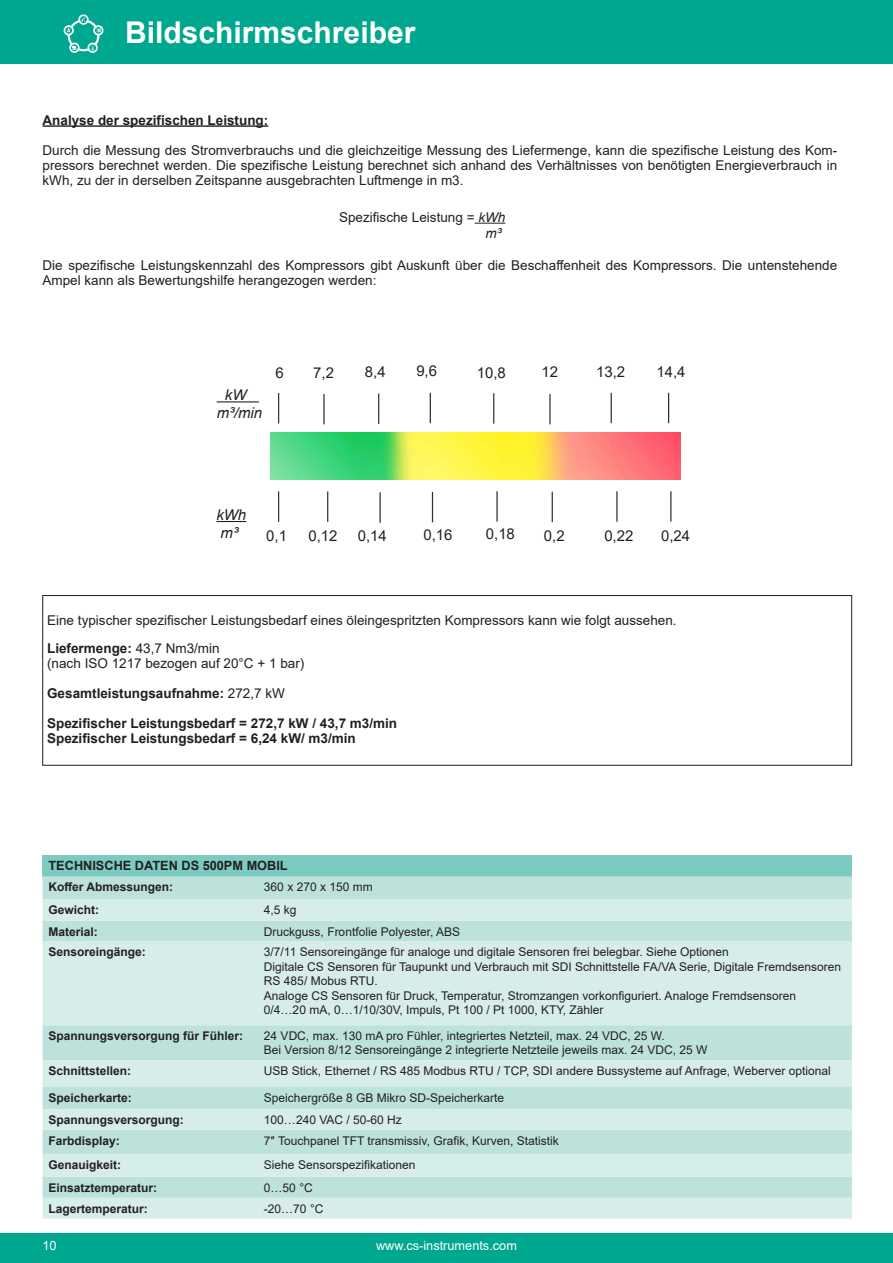
<style>
.page{position:relative;width:893px;height:1263px;background:#fff}
.page>*{position:absolute;margin:0;border:0;box-sizing:border-box;transform-origin:0 0}
.t1{font:700 30px "Arial";color:#fff}
.t2{font:14.85px "Arial";color:#231f20}
.t3{font:italic 14.85px/17.9px "Arial";color:#231f20}
.t4{font:13.5px/15px "Arial";color:#231f20}
.t5{font:700 13.5px/15px "Arial";color:#231f20}
.t6{font:700 12.75px "Arial";color:#231f20}
.t7{font:12.75px "Arial";color:#fff}
.t8{font:12px/14.4px "Arial";color:#231f20}
.t9{font:700 12px "Arial";color:#231f20}
.s1{font-style:italic}
.s2{font-weight:700}
.s3{font-weight:400}
</style>
<div class="page">
<div style="left:0;top:0;width:893px;height:64px;background:#00a78f"></div>
<div style="left:0;top:1233px;width:893px;height:30px;background:#00a78f"></div>
<div style="left:43px;top:855px;width:809px;height:21px;background:#7bcbc0"></div>
<div style="left:43px;top:876px;width:809px;height:23px;background:#bde2dc"></div>
<svg style="left:43px;top:899px;width:809px;height:319px;background:#cce8e4"></svg>
<hr style="left:43px;top:125px;width:225px;height:2px;background:#231f20">
<hr style="left:475px;top:223px;width:30px;height:1px;background:#231f20">
<img style="left:271px;top:433px;width:409px;height:46px">
<hr style="left:216px;top:521px;width:30px;height:1px;background:#231f20">
<hr style="left:217px;top:401px;width:42px;height:1px;background:#231f20">
<hr style="left:552px;top:492px;width:1px;height:30px;background:#2f3336">
<hr style="left:670px;top:491px;width:1px;height:31px;background:#2f3336">
<hr style="left:616px;top:491px;width:2px;height:31px;background:#2f3336">
<hr style="left:278px;top:491px;width:1px;height:31px;background:#2f3336">
<hr style="left:379px;top:492px;width:2px;height:31px;background:#2f3336">
<hr style="left:432px;top:492px;width:1px;height:30px;background:#2f3336">
<hr style="left:496px;top:491px;width:2px;height:31px;background:#2f3336">
<hr style="left:327px;top:491px;width:1px;height:31px;background:#2f3336">
<hr style="left:493px;top:393px;width:1px;height:31px;background:#2f3336">
<hr style="left:611px;top:393px;width:1px;height:30px;background:#2f3336">
<hr style="left:549px;top:394px;width:2px;height:30px;background:#2f3336">
<hr style="left:323px;top:394px;width:2px;height:30px;background:#2f3336">
<hr style="left:378px;top:393px;width:1px;height:31px;background:#2f3336">
<hr style="left:430px;top:393px;width:1px;height:30px;background:#2f3336">
<hr style="left:278px;top:393px;width:1px;height:30px;background:#2f3336">
<hr style="left:668px;top:393px;width:1px;height:30px;background:#2f3336">
<div style="left:43px;top:595px;width:809px;height:170px;border:1px solid #231f20"></div>
<svg style="left:68px;top:19px;width:32px;height:32px"></svg>
<div style="left:70px;top:22px;width:27px;height:27px;background:#00a78f;border-radius:50%"></div>
<svg style="left:87px;top:43px;width:11px;height:10px"></svg>
<svg style="left:64px;top:14px;width:40px;height:22px"></svg>
<svg style="left:69px;top:43px;width:11px;height:10px"></svg>
<h1 class="t1" style="left:125px;top:11px;width:292px">Bildschirmschreiber</h1>
<p class="t5" style="left:43px;top:113px;width:227px">Analyse der spezifischen Leistung:</p>
<p class="t4" style="left:43px;top:142px;width:796px;text-align:justify">Durch die Messung des Stromverbrauchs und die gleichzeitige Messung des Liefermenge, kann die spezifische Leistung des Kom&shy;pressors berechnet werden. Die spezifische Leistung berechnet sich anhand des Verhältnisses von benötigten Energieverbrauch in kWh, zu der in derselben Zeitspanne ausgebrachten Luftmenge in m3.</p>
<p class="t4" style="left:485px;top:209px;width:21px;line-height:16.2px;text-indent:-146px">Spezifische Leistung = <span class="s1">kWh m³</span></p>
<p class="t4" style="left:43px;top:257px;width:796px">Die spezifische Leistungskennzahl des Kompressors gibt Auskunft über die Beschaffenheit des Kompressors. Die untenstehende<br>Ampel kann als Bewertungshilfe herangezogen werden:</p>
<p class="t3" style="left:217px;top:386px;width:47px;text-align:center">kW m³/min</p>
<p class="t2" style="left:276px;top:363px;width:10px">6</p>
<p class="t2" style="left:313px;top:362px;width:22px">7,2</p>
<p class="t2" style="left:365px;top:361px;width:22px">8,4</p>
<p class="t2" style="left:416px;top:361px;width:22px">9,6</p>
<p class="t2" style="left:477px;top:362px;width:31px">10,8</p>
<p class="t2" style="left:542px;top:361px;width:18px">12</p>
<p class="t2" style="left:596px;top:361px;width:31px">13,2</p>
<p class="t2" style="left:656px;top:361px;width:31px">14,4</p>
<p class="t3" style="left:216px;top:506px;width:31px">kWh m³</p>
<p class="t2" style="left:266px;top:525px;width:22px">0,1</p>
<p class="t2" style="left:309px;top:525px;width:31px">0,12</p>
<p class="t2" style="left:358px;top:525px;width:31px">0,14</p>
<p class="t2" style="left:423px;top:524px;width:31px">0,16</p>
<p class="t2" style="left:486px;top:524px;width:31px">0,18</p>
<p class="t2" style="left:544px;top:525px;width:22px">0,2</p>
<p class="t2" style="left:604px;top:525px;width:31px">0,22</p>
<p class="t2" style="left:661px;top:525px;width:31px">0,24</p>
<p class="t4" style="left:47px;top:606px;width:631px;line-height:28.5px">Eine typischer spezifischer Leistungsbedarf eines öleingespritzten Kompressors kann wie folgt aussehen.<br><span class="s2">Liefermenge:</span> 43,7 Nm3/min</p>
<p class="t4" style="left:47px;top:656px;width:259px">(nach ISO 1217 bezogen auf 20°C + 1 bar)</p>
<p class="t5" style="left:47px;top:686px;width:239px">Gesamtleistungsaufnahme: <span class="s3">272,7 kW</span></p>
<p class="t5" style="left:47px;top:716px;width:352px">Spezifischer Leistungsbedarf = 272,7 kW / 43,7 m3/min<br>Spezifischer Leistungsbedarf = 6,24 kW/ m3/min</p>
<p class="t6" style="left:49px;top:857px;width:241px">TECHNISCHE DATEN DS 500PM MOBIL</p>
<p class="t9" style="left:49px;top:878px;width:126px">Koffer Abmessungen:</p>
<p class="t8" style="left:264px;top:880px;width:110px">360 x 270 x 150 mm</p>
<p class="t9" style="left:49px;top:902px;width:52px">Gewicht:</p>
<p class="t8" style="left:264px;top:903px;width:34px">4,5 kg</p>
<p class="t9" style="left:49px;top:923px;width:51px">Material:</p>
<p class="t8" style="left:264px;top:924px;width:198px">Druckguss, Frontfolie Polyester, ABS</p>
<p class="t9" style="left:49px;top:944px;width:99px">Sensoreingänge:</p>
<p class="t8" style="left:264px;top:945px;width:579px">3/7/11 Sensoreingänge für analoge und digitale Sensoren frei belegbar. Siehe Optionen<br>Digitale CS Sensoren für Taupunkt und Verbrauch mit SDI Schnittstelle FA/VA Serie, Digitale Fremdsensoren RS 485/ Mobus RTU.<br>Analoge CS Sensoren für Druck, Temperatur, Stromzangen vorkonfiguriert. Analoge Fremdsensoren<br>0/4…20 mA, 0…1/10/30V, Impuls, Pt 100 / Pt 1000, KTY, Zähler</p>
<p class="t9" style="left:49px;top:1027px;width:196px">Spannungsversorgung für Fühler:</p>
<p class="t8" style="left:264px;top:1028px;width:445px">24 VDC, max. 130 mA pro Fühler, integriertes Netzteil, max. 24 VDC, 25 W.<br>Bei Version 8/12 Sensoreingänge 2 integrierte Netzteile jeweils max. 24 VDC, 25 W</p>
<p class="t9" style="left:49px;top:1062px;width:84px">Schnittstellen:</p>
<p class="t8" style="left:264px;top:1063px;width:568px">USB Stick, Ethernet / RS 485 Modbus RTU / TCP, SDI andere Bussysteme auf Anfrage, Weberver optional</p>
<p class="t9" style="left:49px;top:1089px;width:85px">Speicherkarte:</p>
<p class="t8" style="left:264px;top:1090px;width:242px">Speichergröße 8 GB Mikro SD-Speicherkarte</p>
<p class="t9" style="left:49px;top:1111px;width:137px">Spannungsversorgung:</p>
<p class="t8" style="left:264px;top:1112px;width:139px">100…240 VAC / 50-60 Hz</p>
<p class="t9" style="left:49px;top:1132px;width:73px">Farbdisplay:</p>
<p class="t8" style="left:264px;top:1133px;width:296px">7″ Touchpanel TFT transmissiv, Grafik, Kurven, Statistik</p>
<p class="t9" style="left:49px;top:1156px;width:74px">Genauigkeit:</p>
<p class="t8" style="left:264px;top:1157px;width:153px">Siehe Sensorspezifikationen</p>
<p class="t9" style="left:49px;top:1179px;width:110px">Einsatztemperatur:</p>
<p class="t8" style="left:264px;top:1180px;width:50px">0…50 °C</p>
<p class="t9" style="left:49px;top:1200px;width:101px">Lagertemperatur:</p>
<p class="t8" style="left:264px;top:1201px;width:61px">-20…70 °C</p>
<p class="t7" style="left:43px;top:1237px;width:16px">10</p>
<p class="t7" style="left:376px;top:1237px;width:142px">www.cs-instruments.com</p>
</div>
